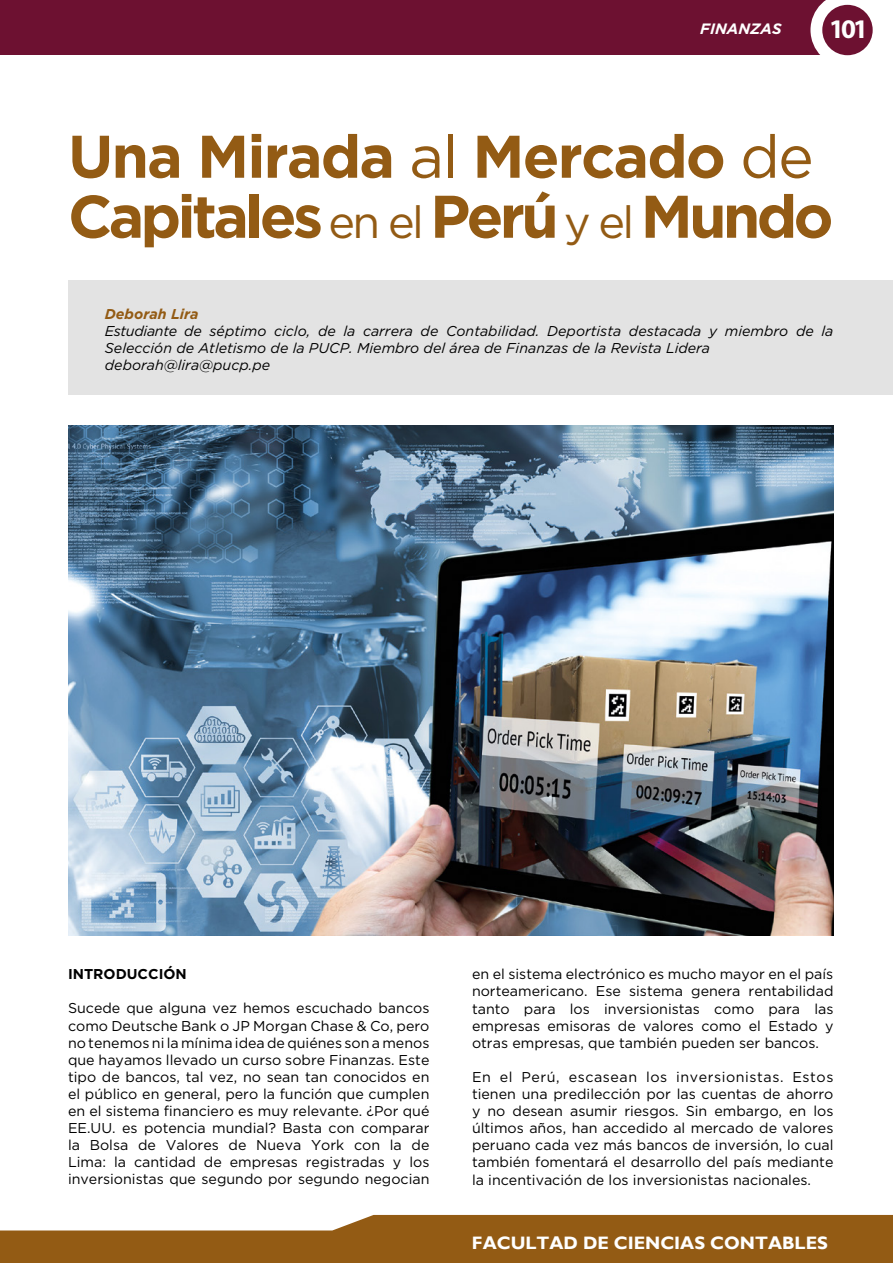
<style>
.page{position:relative;width:893px;height:1263px;background:#fff}
.page>*{position:absolute;margin:0;border:0;box-sizing:border-box;transform-origin:0 0}
.t1{font:700 60px/60px "Gotham";letter-spacing:-.06em;color:#935b14}
.t2{font:700 27px "Myriad Pro";color:#fff}
.t3{font:700 18px "Gill Sans";color:#fff}
.t4{font:italic 700 15px "Gotham";color:#fff}
.t5{font:14.25px/17.1px "Gotham";color:#000;text-align:justify}
.t6{font:italic 14.25px/17.1px "Gotham";color:#000}
.t7{font:700 14.25px "Gotham";color:#000}
.t8{font:italic 700 14.25px "Gotham";color:#935b14}
.s1{font-weight:400}
.s2{font-weight:400;font-size:45px}
</style>
<div class="page">
<div style="left:0;top:0;width:850px;height:55px;background:#6d1131"></div>
<svg style="left:810px;top:0;width:62px;height:56px"></svg>
<div style="left:822px;top:5px;width:51px;height:50px;background:#6d1131;border-radius:50%"></div>
<svg style="left:1px;top:1215px;width:892px;height:48px;background:#a06f31"></svg>
<hr style="left:0;top:1230px;width:1px;height:33px;background:#935b14">
<div style="left:68px;top:280px;width:825px;height:114px;background:#e3e3e3"></div>
<img style="left:68px;top:425px;width:765px;height:511px">
<p class="t4" style="left:700px;top:20px;width:83px">FINANZAS</p>
<h2 class="t2" style="left:829px;top:12px;width:41px">101</h2>
<h1 class="t1" style="left:68px;top:125px;width:767px">Una Mirada <span class="s1">al</span> Mercado <span class="s1">de<br></span>Capitales <span class="s2">en el</span> Perú <span class="s2">y el</span> Mundo</h1>
<p class="t8" style="left:105px;top:306px;width:95px">Deborah Lira</p>
<p class="t6" style="left:105px;top:323px;width:730px">Estudiante de séptimo ciclo, de la carrera de Contabilidad. Deportista destacada y miembro de la<br>Selección de Atletismo de la PUCP. Miembro del área de Finanzas de la Revista Lidera deborah@lira@pucp.pe</p>
<p class="t7" style="left:68px;top:966px;width:120px">INTRODUCCIÓN</p>
<p class="t5" style="left:68px;top:999px;width:363px">Sucede que alguna vez hemos escuchado bancos como Deutsche Bank o JP Morgan Chase &amp; Co, pero no tenemos ni la mínima idea de quiénes son a menos que hayamos llevado un curso sobre Finanzas. Este tipo de bancos, tal vez, no sean tan conocidos en el público en general, pero la función que cumplen en el sistema financiero es muy relevante. ¿Por qué EE.UU. es potencia mundial? Basta con comparar la Bolsa de Valores de Nueva York con la de Lima: la cantidad de empresas registradas y los inversionistas que segundo por segundo negocian</p>
<p class="t5" style="left:472px;top:965px;width:363px">en el sistema electrónico es mucho mayor en el país norteamericano. Ese sistema genera rentabilidad tanto para los inversionistas como para las empresas emisoras de valores como el Estado y otras empresas, que también pueden ser bancos.</p>
<p class="t5" style="left:472px;top:1068px;width:363px">En el Perú, escasean los inversionistas. Estos tienen una predilección por las cuentas de ahorro y no desean asumir riesgos. Sin embargo, en los últimos años, han accedido al mercado de valores peruano cada vez más bancos de inversión, lo cual también fomentará el desarrollo del país mediante la incentivación de los inversionistas nacionales.</p>
<p class="t3" style="left:472px;top:1232px;width:358px">FACULTAD DE CIENCIAS CONTABLES</p>
</div>
